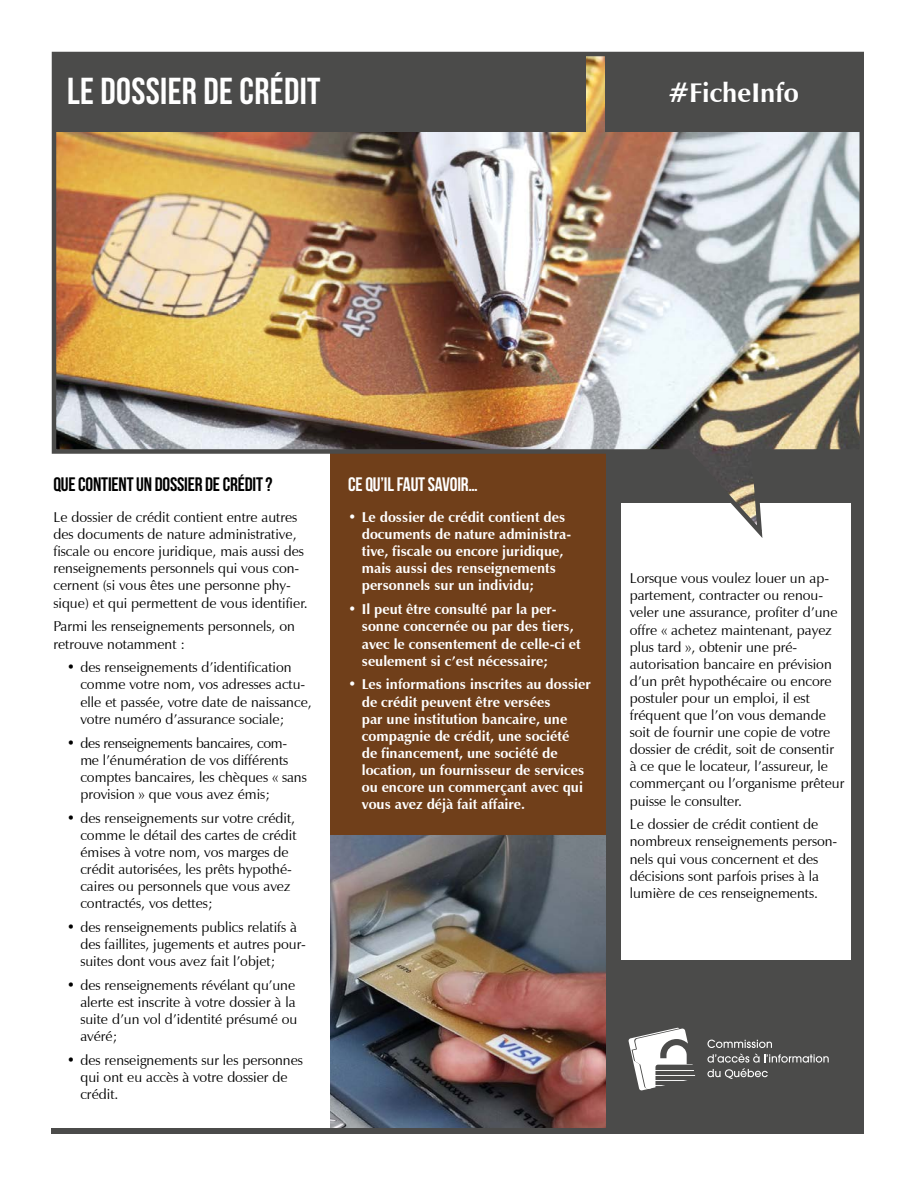
<style>
.page{position:relative;width:918px;height:1188px;background:#fff}
.page>*{position:absolute;margin:0;border:0;box-sizing:border-box;transform-origin:0 0}
.t1{font:700 37.5px "Bebas Neue";letter-spacing:.01em;color:#fff}
.t2{font:700 27px "Zapf Humanist 601 BT";color:#fff}
.t3{font:700 19.5px "Bebas Neue";letter-spacing:-.01em;color:#000}
.t4{font:700 19.5px "Bebas Neue";letter-spacing:-.01em;color:#fff}
.t5{font:14.25px/17.1px "Zapf Humanist 601 BT";color:#000}
.t6{font:700 14.25px/17.1px "Zapf Humanist 601 BT";color:#fff}
</style>
<div class="page">
<img style="left:330px;top:835px;width:276px;height:294px">
<div style="left:330px;top:453px;width:276px;height:382px;background:#703f1a"></div>
<div style="left:606px;top:453px;width:258px;height:606px;background:#4b4b4a"></div>
<div style="left:52px;top:1129px;width:812px;height:5px;background:#4b4b4a"></div>
<div style="left:606px;top:1055px;width:258px;height:75px;background:#4b4b4a"></div>
<div style="left:621px;top:503px;width:229px;height:457px;background:#fff"></div>
<img style="left:51px;top:51px;width:813px;height:493px">
<div style="left:52px;top:52px;width:534px;height:80px;background:#4b4b4a"></div>
<div style="left:606px;top:52px;width:256px;height:80px;background:#4b4b4a"></div>
<svg style="left:707px;top:1040px;width:122px;height:39px"></svg>
<svg style="left:628px;top:1028px;width:67px;height:63px"></svg>
<h1 class="t1" style="left:67px;top:70px;width:255px">LE DOSSIER DE CRÉDIT</h1>
<h2 class="t2" style="left:668px;top:76px;width:132px">#FicheInfo</h2>
<h3 class="t3" style="left:53px;top:474px;width:221px">QUE CONTIENT UN DOSSIER DE CRÉDIT ?</h3>
<p class="t5" style="left:53px;top:509px;width:256px">Le dossier de crédit contient entre autres des documents de nature administrative, fiscale ou encore juridique, mais aussi des renseignements personnels qui vous con&shy;cernent (si vous êtes une personne phy&shy;sique) et qui permettent de vous identifier.</p>
<p class="t5" style="left:53px;top:618px;width:243px">Parmi les renseignements personnels, on retrouve notamment :</p>
<p class="t5" style="left:80px;top:659px;width:233px;text-indent:-13px">• des renseignements d’identification comme votre nom, vos adresses actu&shy;elle et passée, votre date de naissance, votre numéro d’assurance sociale;</p>
<p class="t5" style="left:80px;top:734px;width:228px;text-indent:-13px">• des renseignements bancaires, com&shy;me l’énumération de vos différents comptes bancaires, les chèques « sans provision » que vous avez émis;</p>
<p class="t5" style="left:80px;top:809px;width:218px;text-indent:-13px">• des renseignements sur votre crédit, comme le détail des cartes de crédit émises à votre nom, vos marges de crédit autorisées, les prêts hypothé&shy;caires ou personnels que vous avez contractés, vos dettes;</p>
<p class="t5" style="left:80px;top:919px;width:227px;text-indent:-13px">• des renseignements publics relatifs à des faillites, jugements et autres pour&shy;suites dont vous avez fait l’objet;</p>
<p class="t5" style="left:80px;top:977px;width:219px;text-indent:-13px">• des renseignements révélant qu’une alerte est inscrite à votre dossier à la suite d’un vol d’identité présumé ou avéré;</p>
<p class="t5" style="left:80px;top:1052px;width:224px;text-indent:-13px">• des renseignements sur les personnes qui ont eu accès à votre dossier de crédit.</p>
<h3 class="t4" style="left:348px;top:474px;width:131px">CE QU’IL FAUT SAVOIR…</h3>
<p class="t6" style="left:362px;top:509px;width:211px;text-indent:-13px">• Le dossier de crédit contient des documents de nature administra&shy;tive, fiscale ou encore juridique, mais aussi des renseignements personnels sur un individu;</p>
<p class="t6" style="left:362px;top:601px;width:221px;text-indent:-13px">• Il peut être consulté par la per&shy;sonne concernée ou par des tiers, avec le consentement de celle-ci et seulement si c’est nécessaire;</p>
<p class="t6" style="left:362px;top:676px;width:231px;text-indent:-13px">• Les informations inscrites au dossier de crédit peuvent être versées<br>par une institution bancaire, une compagnie de crédit, une société<br>de financement, une société de location, un fournisseur de services ou encore un commerçant avec qui vous avez déjà fait affaire.</p>
<p class="t5" style="left:630px;top:570px;width:216px">Lorsque vous voulez louer un ap&shy;partement, contracter ou renou&shy;veler une assurance, profiter d’une offre « achetez maintenant, payez plus tard », obtenir une pré&shy;autorisation bancaire en prévision d’un prêt hypothécaire ou encore postuler pour un emploi, il est fréquent que l’on vous demande soit de fournir une copie de votre dossier de crédit, soit de consentir à ce que le locateur, l’assureur, le commerçant ou l’organisme prêteur puisse le consulter.</p>
<p class="t5" style="left:630px;top:816px;width:209px">Le dossier de crédit contient de nombreux renseignements person&shy;nels qui vous concernent et des décisions sont parfois prises à la lumière de ces renseignements.</p>
</div>
